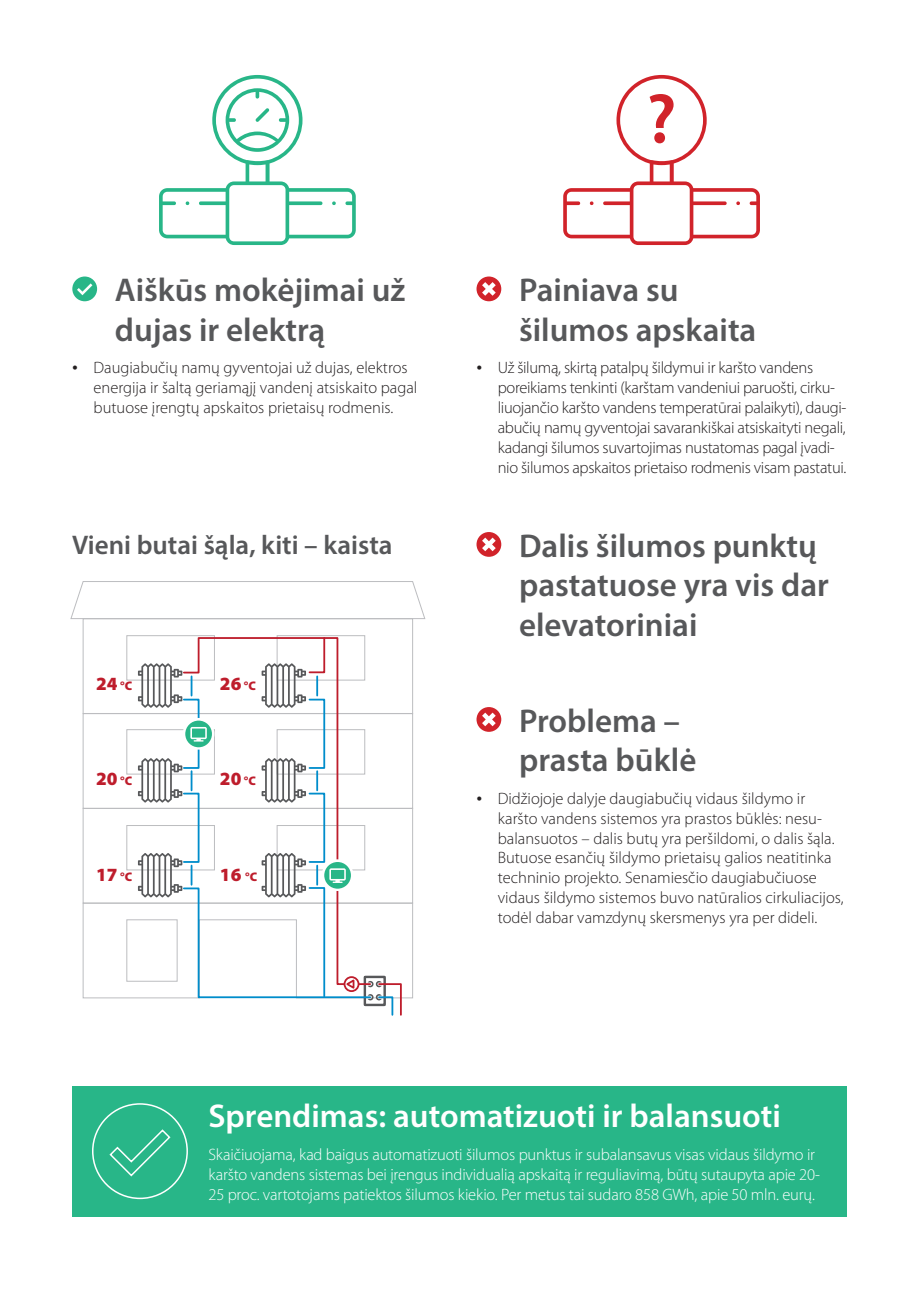
<style>
.page{position:relative;width:919px;height:1289px;background:#fff}
.page>*{position:absolute;margin:0;border:0;box-sizing:border-box;transform-origin:0 0}
.t1{font:600 33px/39.6px "Myriad Pro";color:#57585a}
.t2{font:600 33px "Myriad Pro";color:#fff}
.t3{font:600 27px "Myriad Pro";color:#57585a}
.t4{font:900 18.75px "Myriad Pro";color:#be1d2c}
.t5{font:300 16.5px/19.8px "Myriad Pro";color:#231f20}
.t6{font:300 16.5px/19.8px "Myriad Pro";letter-spacing:-.02em;color:#231f20}
.t7{font:300 16.5px/19.8px "Myriad Pro";letter-spacing:-.01em;color:#fff}
.s1{font-family:"Times New Roman";font-weight:400}
.s2{font-size:12.45px}
</style>
<div class="page">
<div style="left:83px;top:713px;width:330px;height:95px;border:1px solid #bcbdc0"></div>
<div style="left:83px;top:618px;width:330px;height:95px;border:1px solid #bcbdc0"></div>
<svg style="left:70px;top:581px;width:355px;height:38px"></svg>
<div style="left:126px;top:825px;width:89px;height:45px;border:1px solid #bcbdc0"></div>
<div style="left:126px;top:729px;width:89px;height:45px;border:1px solid #bcbdc0"></div>
<div style="left:126px;top:635px;width:89px;height:45px;border:1px solid #bcbdc0"></div>
<div style="left:277px;top:635px;width:88px;height:45px;border:1px solid #bcbdc0"></div>
<svg style="left:138px;top:663px;width:44px;height:44px"></svg>
<svg style="left:138px;top:758px;width:44px;height:44px"></svg>
<svg style="left:182px;top:636px;width:190px;height:216px"></svg>
<div style="left:183px;top:792px;width:16px;height:70px;border:2px solid #008dcb"></div>
<div style="left:183px;top:698px;width:16px;height:70px;border:2px solid #008dcb"></div>
<div style="left:183px;top:718px;width:31px;height:31px;background:#fff;border-radius:50%"></div>
<svg style="left:185px;top:720px;width:27px;height:27px"></svg>
<svg style="left:191px;top:771px;width:1px;height:19px"></svg>
<svg style="left:191px;top:676px;width:1px;height:19px"></svg>
<div style="left:308px;top:792px;width:17px;height:70px;border:2px solid #008dcb"></div>
<div style="left:308px;top:698px;width:17px;height:70px;border:2px solid #008dcb"></div>
<svg style="left:316px;top:771px;width:2px;height:19px"></svg>
<svg style="left:82px;top:852px;width:331px;height:164px"></svg>
<svg style="left:261px;top:636px;width:65px;height:71px"></svg>
<svg style="left:72px;top:276px;width:25px;height:25px"></svg>
<div style="left:72px;top:1085px;width:774px;height:131px;background:#28b688"></div>
<svg style="left:92px;top:1103px;width:96px;height:96px"></svg>
<svg style="left:476px;top:707px;width:25px;height:24px"></svg>
<svg style="left:159px;top:74px;width:197px;height:171px"></svg>
<div style="left:184px;top:200px;width:7px;height:6px;background:#28b688;border-radius:50%"></div>
<div style="left:183px;top:198px;width:9px;height:10px;border:3px solid #fff;border-radius:50%"></div>
<div style="left:330px;top:200px;width:7px;height:6px;background:#28b688;border-radius:50%"></div>
<div style="left:329px;top:198px;width:10px;height:10px;border:3px solid #fff;border-radius:50%"></div>
<svg style="left:476px;top:276px;width:25px;height:25px"></svg>
<svg style="left:476px;top:532px;width:25px;height:25px"></svg>
<svg style="left:563px;top:74px;width:197px;height:171px"></svg>
<h1 class="t1" style="left:115px;top:269px;width:292px">Aiškūs mokėjimai už dujas ir elektrą</h1>
<p class="t5" style="left:94px;top:358px;width:325px;text-indent:-21px"><span class="s1">•</span> Daugiabučių namų gyventojai už dujas, elektros energija ir šaltą geriamąjį vandenį atsiskaito pagal butuose įrengtų apskaitos prietaisų rodmenis.</p>
<h2 class="t3" style="left:72px;top:527px;width:322px">Vieni butai šąla, kiti – kaista</h2>
<p class="t4" style="left:96px;top:673px;width:38px">24 <span class="s2">°C</span></p>
<p class="t4" style="left:96px;top:767px;width:38px">20 <span class="s2">°C</span></p>
<p class="t4" style="left:220px;top:673px;width:38px">26 <span class="s2">°C</span></p>
<p class="t4" style="left:220px;top:767px;width:38px">20 <span class="s2">°C</span></p>
<p class="t4" style="left:96px;top:863px;width:38px">17 <span class="s2">°C</span></p>
<p class="t4" style="left:220px;top:863px;width:39px">16 <span class="s2">°C</span></p>
<h1 class="t1" style="left:519px;top:269px;width:239px">Painiava su šilumos apskaita</h1>
<p class="t6" style="left:497px;top:358px;width:350px;text-indent:-21px"><span class="s1">•</span> Už šilumą, skirtą patalpų šildymui ir karšto vandens poreikiams tenkinti (karštam vandeniui paruošti, cirku&shy;liuojančio karšto vandens temperatūrai palaikyti), daugi&shy;abučių namų gyventojai savarankiškai atsiskaityti negali, kadangi šilumos suvartojimas nustatomas pagal įvadi&shy;nio šilumos apskaitos prietaiso rodmenis visam pastatui.</p>
<h1 class="t1" style="left:519px;top:525px;width:311px">Dalis šilumos punktų pastatuose yra vis dar elevatoriniai</h1>
<h1 class="t1" style="left:519px;top:700px;width:179px">Problema – prasta būklė</h1>
<p class="t5" style="left:497px;top:788px;width:347px;text-indent:-21px"><span class="s1">•</span> Didžiojoje dalyje daugiabučių vidaus šildymo ir karšto vandens sistemos yra prastos būklės: nesu&shy;balansuotos – dalis butų yra peršildomi, o dalis šąla.<br>Butuose esančių šildymo prietaisų galios neatitinka techninio projekto. Senamiesčio daugiabučiuose vidaus šildymo sistemos buvo natūralios cirkuliacijos, todėl dabar vamzdynų skersmenys yra per dideli.</p>
<h1 class="t2" style="left:208px;top:1095px;width:574px">Sprendimas: automatizuoti ir balansuoti</h1>
<p class="t7" style="left:208px;top:1144px;width:613px">Skaičiuojama, kad baigus automatizuoti šilumos punktus ir subalansavus visas vidaus šildymo ir karšto vandens sistemas bei įrengus individualią apskaitą ir reguliavimą, būtų sutaupyta apie 20-<br>25 proc. vartotojams patiektos šilumos kiekio. Per metus tai sudaro 858 GWh, apie 50 mln. eurų.</p>
</div>
